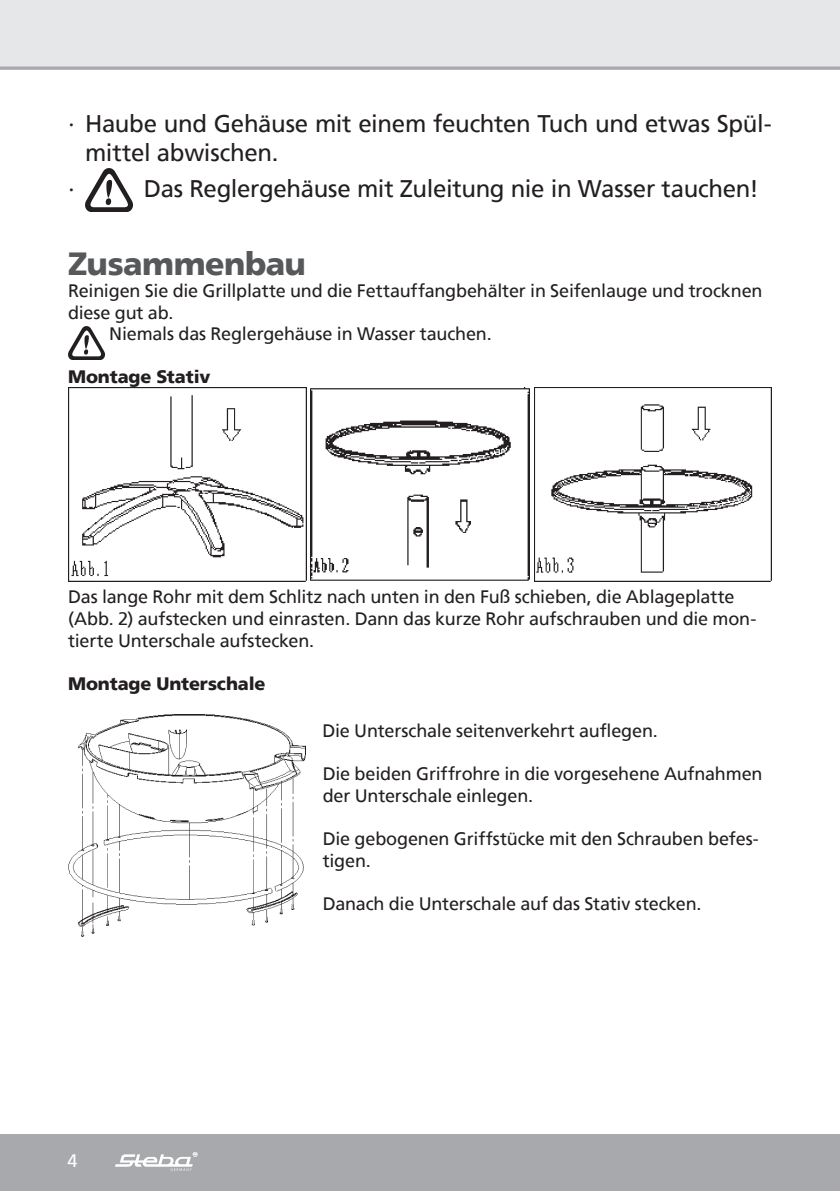
<style>
.page{position:relative;width:840px;height:1191px;background:#fff}
.page>*{position:absolute;margin:0;border:0;box-sizing:border-box;transform-origin:0 0}
.t1{font:900 32px "Frutiger";letter-spacing:-.02em;color:#57585a}
.t2{font:24px/28.8px "Frutiger";letter-spacing:-.015em;color:#231f20}
.t3{font:18px/21.6px "Frutiger";letter-spacing:-.01em;color:#231f20}
.t4{font:900 18px "Frutiger";letter-spacing:-.005em;color:#231f20}
.t5{font:18px "Frutiger";color:#fff}
</style>
<div class="page">
<div style="left:0;top:0;width:839px;height:68px;background:#e6e7e9"></div>
<div style="left:0;top:1134px;width:839px;height:57px;background:#a8a9ad"></div>
<svg style="left:115px;top:1152px;width:82px;height:18px"></svg>
<svg style="left:0;top:66px;width:839px;height:4px;background:#b3b4b8"></svg>
<img style="left:85px;top:168px;width:48px;height:44px">
<img style="left:68px;top:326px;width:37px;height:34px">
<img style="left:68px;top:387px;width:238px;height:194px">
<img style="left:311px;top:387px;width:218px;height:194px">
<img style="left:534px;top:387px;width:237px;height:194px">
<img style="left:68px;top:715px;width:237px;height:221px">
<h2 class="t2" style="left:85px;top:109px;width:687px;text-indent:-17px">∙ Haube und Gehäuse mit einem feuchten Tuch und etwas Spül&shy;mittel abwischen.</h2>
<h2 class="t2" style="left:68px;top:174px;width:8px">∙</h2>
<h2 class="t2" style="left:144px;top:174px;width:616px">Das Reglergehäuse mit Zuleitung nie in Wasser tauchen!</h2>
<h1 class="t1" style="left:68px;top:245px;width:239px">Zusammenbau</h1>
<p class="t3" style="left:68px;top:280px;width:695px">Reinigen Sie die Grillplatte und die Fettauffangbehälter in Seifenlauge und trocknen</p>
<p class="t3" style="left:68px;top:301px;width:107px">diese gut ab.</p>
<p class="t3" style="left:109px;top:323px;width:384px">Niemals das Reglergehäuse in Wasser tauchen.</p>
<p class="t4" style="left:68px;top:366px;width:144px">Montage Stativ</p>
<p class="t3" style="left:68px;top:586px;width:689px">Das lange Rohr mit dem Schlitz nach unten in den Fuß schieben, die Ablageplatte (Abb. 2) aufstecken und einrasten. Dann das kurze Rohr aufschrauben und die mon&shy;tierte Unterschale aufstecken.</p>
<p class="t4" style="left:68px;top:672px;width:199px">Montage Unterschale</p>
<p class="t3" style="left:322px;top:720px;width:337px">Die Unterschale seitenverkehrt auflegen.</p>
<p class="t3" style="left:322px;top:763px;width:441px">Die beiden Griffrohre in die vorgesehene Aufnahmen der Unterschale einlegen.</p>
<p class="t3" style="left:322px;top:828px;width:437px">Die gebogenen Griffstücke mit den Schrauben befes&shy;tigen.</p>
<p class="t3" style="left:322px;top:892px;width:380px">Danach die Unterschale auf das Stativ stecken.</p>
<p class="t5" style="left:67px;top:1149px;width:12px">4</p>
</div>
